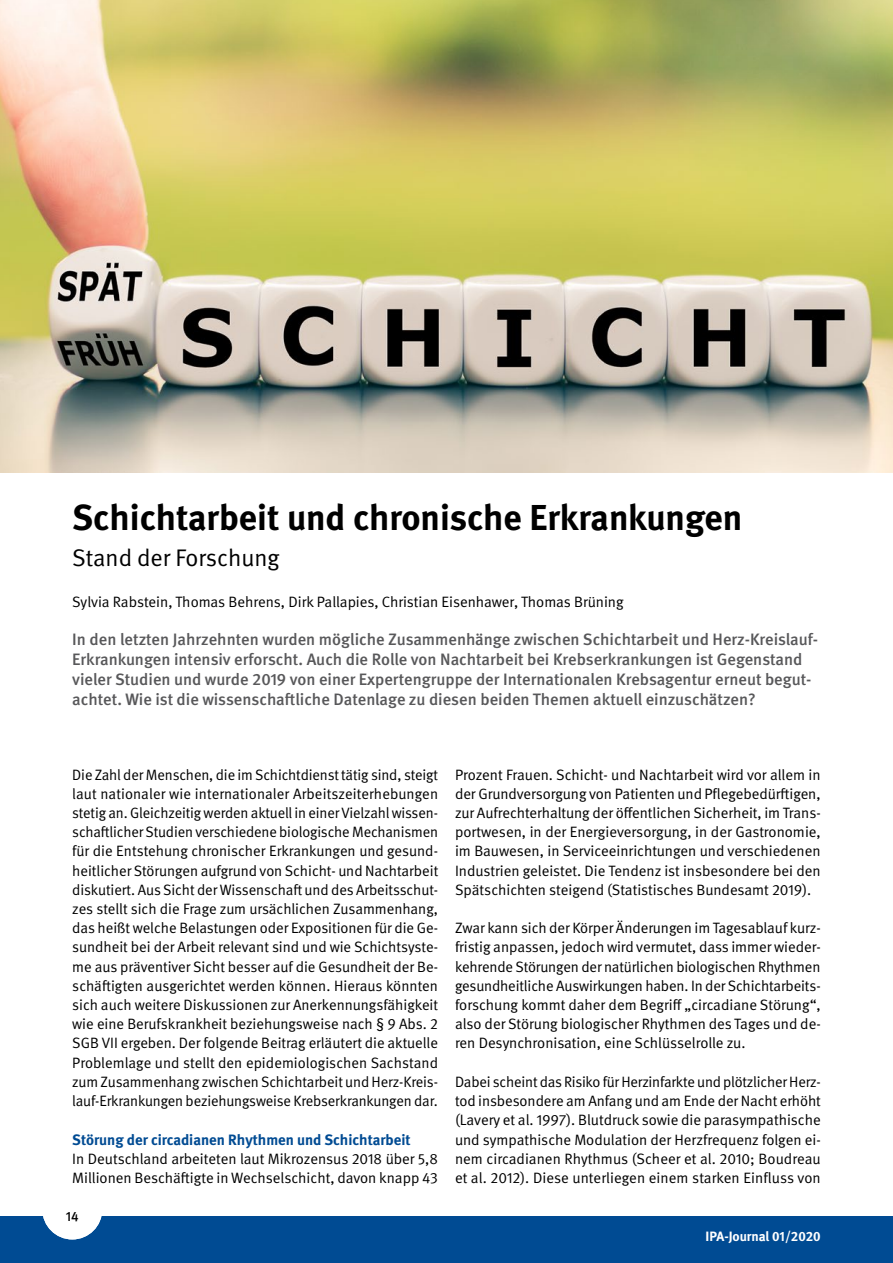
<style>
.page{position:relative;width:893px;height:1263px;background:#fff}
.page>*{position:absolute;margin:0;border:0;box-sizing:border-box;transform-origin:0 0}
._01_Standardschriftarten_ArtikelÜberschri{font:700 36px "DGUV Meta";color:#000}
._01_Standardschriftarten_ArtikelÜberschri-2{font:24px "DGUV Meta";color:#000}
._01_Standardschriftarten_Anleser_11pt{font:500 16.5px/19.8px "DGUV Meta";color:#58585a}
._01_Standardschriftarten_01_Fließtext{font:15px/19.2px "DGUV Meta";color:#000;text-align:justify}
._01_Standardschriftarten_06_Zwischenübers{font:700 15px "DGUV Meta";color:#004b93}
.t1{font:700 13.5px "DGUV Meta";letter-spacing:-.005em;color:#fff}
.t2{font:500 13.5px "DGUV Meta";color:#000}
</style>
<div class="page">
<div style="left:0;top:1216px;width:893px;height:47px;background:#004b93"></div>
<div style="left:42px;top:1179px;width:60px;height:60px;background:#fff;border-radius:50%"></div>
<img style="left:0;top:0;width:893px;height:472px">
<h1 class="_01_Standardschriftarten_ArtikelÜberschri" style="left:72px;top:496px;width:672px">Schichtarbeit und chronische Erkrankungen</h1>
<h2 class="_01_Standardschriftarten_ArtikelÜberschri-2" style="left:72px;top:544px;width:209px">Stand der Forschung</h2>
<p class="_01_Standardschriftarten_01_Fließtext" style="left:72px;top:592px;width:553px">Sylvia Rabstein, Thomas Behrens, Dirk Pallapies, Christian Eisenhawer, Thomas Brüning</p>
<p class="_01_Standardschriftarten_Anleser_11pt" style="left:72px;top:630px;width:747px">In den letzten Jahrzehnten wurden mögliche Zusammenhänge zwischen Schichtarbeit und Herz-Kreislauf-Erkrankungen intensiv erforscht. Auch die Rolle von Nachtarbeit bei Krebserkrankungen ist Gegenstand vieler Studien und wurde 2019 von einer Expertengruppe der Internationalen Krebsagentur erneut begut&shy;achtet. Wie ist die wissenschaftliche Datenlage zu diesen beiden Themen aktuell einzuschätzen?</p>
<p class="_01_Standardschriftarten_01_Fließtext" style="left:72px;top:765px;width:367px">Die Zahl der Menschen, die im Schichtdienst tätig sind, steigt laut nationaler wie internationaler Arbeitszeiterhebungen stetig an. Gleichzeitig werden aktuell in einer Vielzahl wissen&shy;schaftlicher Studien verschiedene biologische Mechanismen für die Entstehung chronischer Erkrankungen und gesund&shy;heitlicher Störungen aufgrund von Schicht- und Nachtarbeit diskutiert. Aus Sicht der Wissenschaft und des Arbeitsschut&shy;zes stellt sich die Frage zum ursächlichen Zusammenhang, das heißt welche Belastungen oder Expositionen für die Ge&shy;sundheit bei der Arbeit relevant sind und wie Schichtsyste&shy;me aus präventiver Sicht besser auf die Gesundheit der Be&shy;schäftigten ausgerichtet werden können. Hieraus könnten sich auch weitere Diskussionen zur Anerkennungsfähigkeit wie eine Berufskrankheit beziehungsweise nach § 9 Abs. 2<br>SGB VII ergeben. Der folgende Beitrag erläutert die aktuelle Problemlage und stellt den epidemiologischen Sachstand zum Zusammenhang zwischen Schichtarbeit und Herz-Kreis&shy;lauf-Erkrankungen beziehungsweise Krebserkrankungen dar.</p>
<h3 class="_01_Standardschriftarten_06_Zwischenübers" style="left:72px;top:1130px;width:340px">Störung der circadianen Rhythmen und Schichtarbeit</h3>
<p class="_01_Standardschriftarten_01_Fließtext" style="left:72px;top:1149px;width:367px">In Deutschland arbeiteten laut Mikrozensus 2018 über 5,8<br>Millionen Beschäftigte in Wechselschicht, davon knapp 43</p>
<p class="t2" style="left:66px;top:1209px;width:14px">14</p>
<p class="_01_Standardschriftarten_01_Fließtext" style="left:455px;top:765px;width:367px">Prozent Frauen. Schicht- und Nachtarbeit wird vor allem in der Grundversorgung von Patienten und Pflegebedürftigen, zur Aufrechterhaltung der öffentlichen Sicherheit, im Trans&shy;portwesen, in der Energieversorgung, in der Gastronomie, im Bauwesen, in Serviceeinrichtungen und verschiedenen Industrien geleistet. Die Tendenz ist insbesondere bei den Spätschichten steigend (Statistisches Bundesamt 2019).</p>
<p class="_01_Standardschriftarten_01_Fließtext" style="left:455px;top:919px;width:367px">Zwar kann sich der Körper Änderungen im Tagesablauf kurz&shy;fristig anpassen, jedoch wird vermutet, dass immer wieder&shy;kehrende Störungen der natürlichen biologischen Rhythmen gesundheitliche Auswirkungen haben. In der Schichtarbeits&shy;forschung kommt daher dem Begriff „circadiane Störung“, also der Störung biologischer Rhythmen des Tages und de&shy;ren Desynchronisation, eine Schlüsselrolle zu.</p>
<p class="_01_Standardschriftarten_01_Fließtext" style="left:455px;top:1072px;width:367px">Dabei scheint das Risiko für Herzinfarkte und plötzlicher Herz&shy;tod insbesondere am Anfang und am Ende der Nacht erhöht (Lavery et al. 1997). Blutdruck sowie die parasympathische und sympathische Modulation der Herzfrequenz folgen ei&shy;nem circadianen Rhythmus (Scheer et al. 2010; Boudreau et al. 2012). Diese unterliegen einem starken Einfluss von</p>
<p class="t1" style="left:706px;top:1228px;width:117px">IPA-Journal 01/2020</p>
</div>
